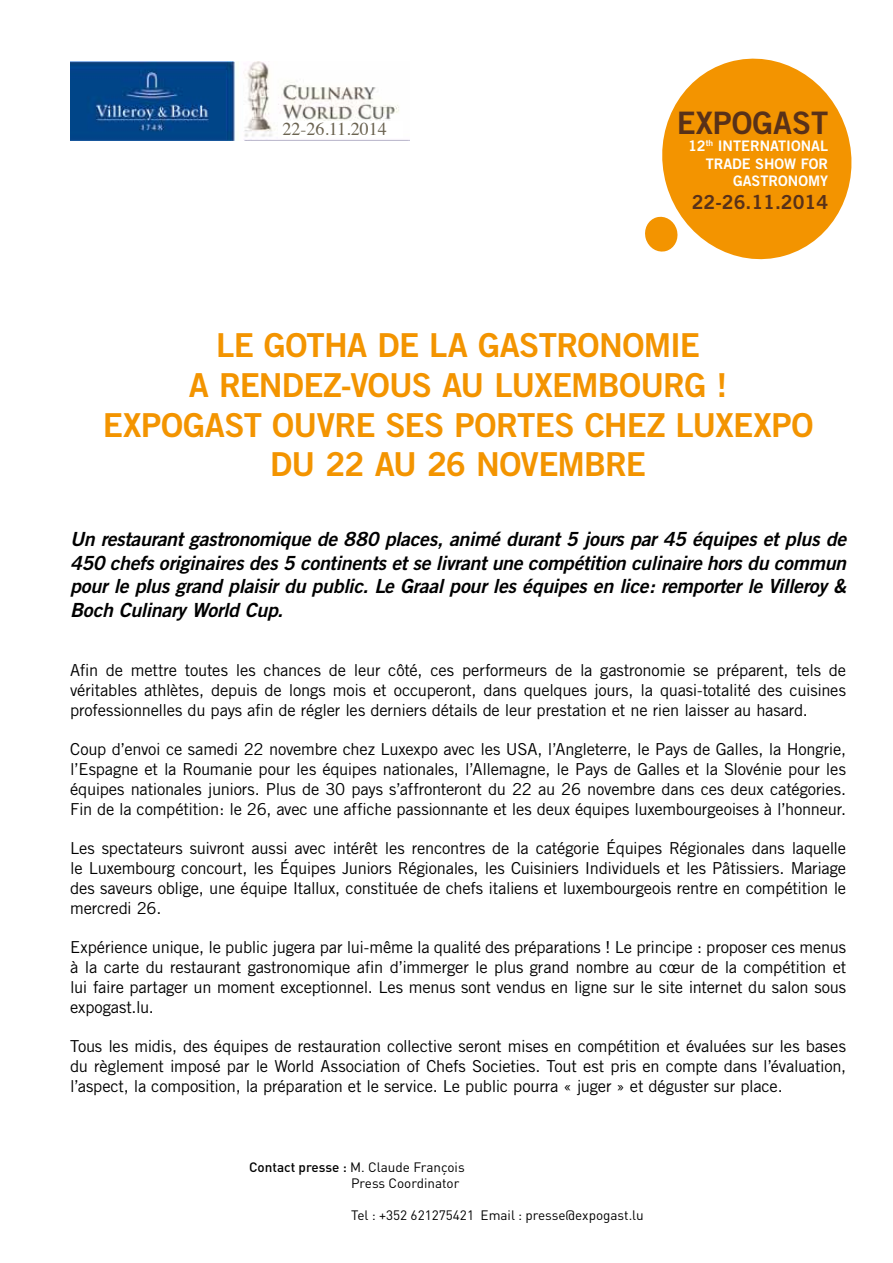
<style>
.page{position:relative;width:893px;height:1263px;background:#fff}
.page>*{position:absolute;margin:0;border:0;box-sizing:border-box;transform-origin:0 0}
.t1{font:33px/39.6px "Trade Gothic Bold Two";letter-spacing:-.02em;color:#f39400;text-align:center}
.t2{font:30.9px "Trade Gothic Bold Two";color:#583119}
.t3{font:italic 19.5px/23.4px "Trade Gothic Bold Two";letter-spacing:-.015em;color:#000;text-align:justify}
.t4{font:19.35px "Trade Gothic Bold Two";color:#583119}
.t5{font:18px "Times";color:#6b6351}
.t6{font:16.5px/19.8px "Trade Gothic";letter-spacing:-.015em;color:#000;text-align:justify}
.t7{font:14.55px/17.4px "Trade Gothic Bold Two";color:#fff;text-align:right}
.t8{font:13.5px/16.2px "DIN";color:#000}
.s1{font-weight:500}
</style>
<div class="page">
<svg style="left:662px;top:58px;width:190px;height:202px;fill:#f39400"></svg>
<svg style="left:645px;top:215px;width:34px;height:38px"></svg>
<img style="left:70px;top:62px;width:339px;height:78px">
<div style="left:282px;top:121px;width:121px;height:17px;background:#fff"></div>
<p class="t5" style="left:282px;top:112px;width:106px">22-26.11.2014</p>
<h2 class="t2" style="left:677px;top:104px;width:153px">EXPOGAST</h2>
<p class="t7" style="left:688px;top:137px;width:142px">12<sup>TH</sup> INTERNATIONAL<br>TRADE SHOW FOR<br>GASTRONOMY</p>
<p class="t4" style="left:692px;top:190px;width:138px">22-26.11.2014</p>
<h1 class="t1" style="left:103px;top:325px;width:712px">LE GOTHA DE LA GASTRONOMIE<br>A RENDEZ-VOUS AU LUXEMBOURG !<br>EXPOGAST OUVRE SES PORTES CHEZ LUXEXPO<br>DU 22 AU 26 NOVEMBRE</h1>
<p class="t3" style="left:70px;top:527px;width:778px">Un restaurant gastronomique de 880 places, animé durant 5 jours par 45 équipes et plus de 450 chefs originaires des 5 continents et se livrant une compétition culinaire hors du commun pour le plus grand plaisir du public. Le Graal pour les équipes en lice: remporter le Villeroy &amp; Boch Culinary World Cup.</p>
<p class="t6" style="left:70px;top:660px;width:777px">Afin de mettre toutes les chances de leur côté, ces performeurs de la gastronomie se préparent, tels de véritables athlètes, depuis de longs mois et occuperont, dans quelques jours, la quasi-totalité des cuisines professionnelles du pays afin de régler les derniers détails de leur prestation et ne rien laisser au hasard.</p>
<p class="t6" style="left:70px;top:739px;width:777px">Coup d’envoi ce samedi 22 novembre chez Luxexpo avec les USA, l’Angleterre, le Pays de Galles, la Hongrie, l’Espagne et la Roumanie pour les équipes nationales, l’Allemagne, le Pays de Galles et la Slovénie pour les équipes nationales juniors. Plus de 30 pays s’affronteront du 22 au 26 novembre dans ces deux catégories.<br>Fin de la compétition: le 26, avec une affiche passionnante et les deux équipes luxembourgeoises à l’honneur.</p>
<p class="t6" style="left:70px;top:838px;width:777px">Les spectateurs suivront aussi avec intérêt les rencontres de la catégorie Équipes Régionales dans laquelle le Luxembourg concourt, les Équipes Juniors Régionales, les Cuisiniers Individuels et les Pâtissiers. Mariage des saveurs oblige, une équipe Itallux, constituée de chefs italiens et luxembourgeois rentre en compétition le mercredi 26.</p>
<p class="t6" style="left:70px;top:937px;width:777px">Expérience unique, le public jugera par lui-même la qualité des préparations ! Le principe : proposer ces menus à la carte du restaurant gastronomique afin d’immerger le plus grand nombre au cœur de la compétition et lui faire partager un moment exceptionnel. Les menus sont vendus en ligne sur le site internet du salon sous expogast.lu.</p>
<p class="t6" style="left:70px;top:1036px;width:777px">Tous les midis, des équipes de restauration collective seront mises en compétition et évaluées sur les bases du règlement imposé par le World Association of Chefs Societies. Tout est pris en compte dans l’évaluation, l’aspect, la composition, la préparation et le service. Le public pourra « juger » et déguster sur place.</p>
<p class="t8" style="left:351px;top:1158px;width:115px;text-indent:-102px"><span class="s1">Contact presse :</span> M. Claude François<br>Press Coordinator</p>
<p class="t8" style="left:351px;top:1207px;width:294px">Tel : +352 621275421 Email : presse@expogast.lu</p>
</div>
